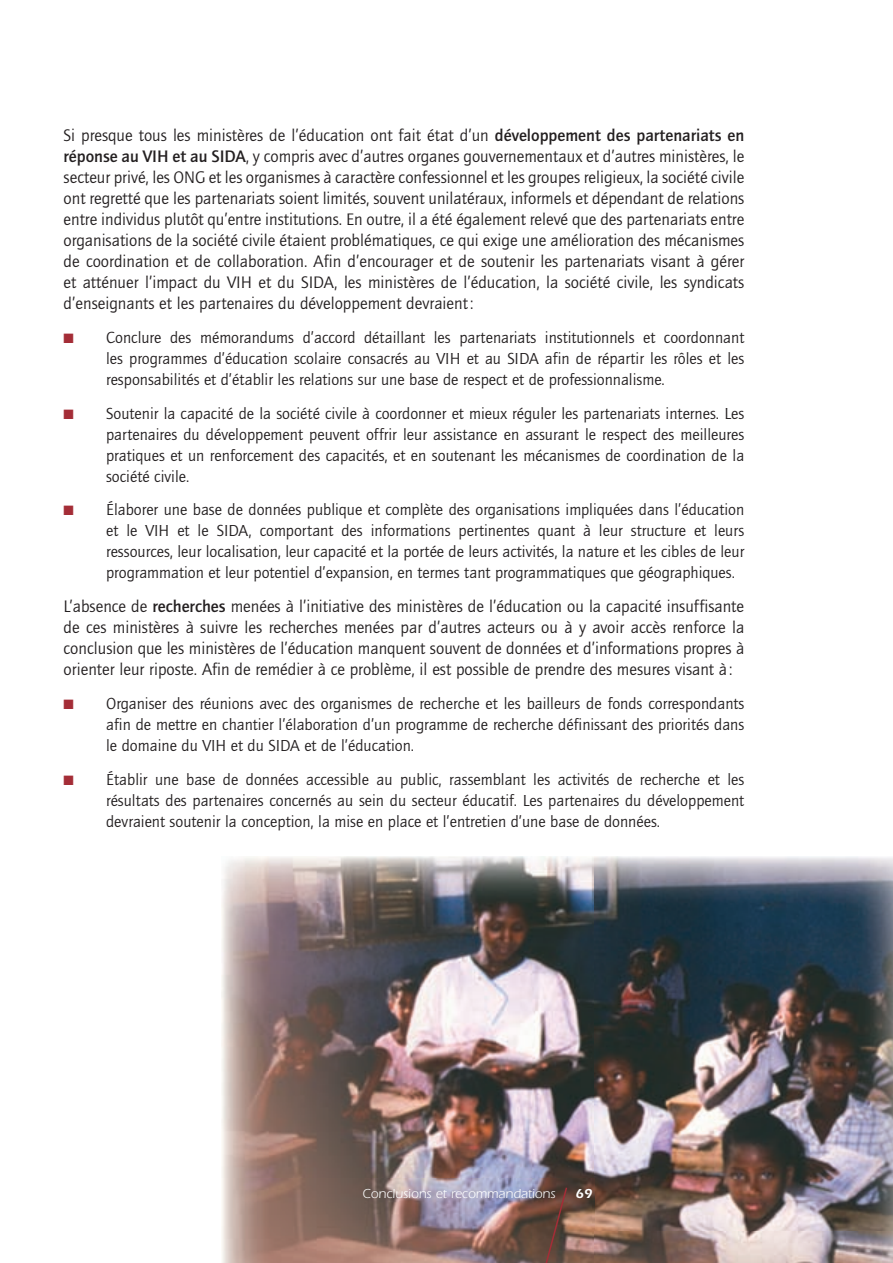
<style>
.page{position:relative;width:893px;height:1263px;background:#fff}
.page>*{position:absolute;margin:0;border:0;box-sizing:border-box;transform-origin:0 0}
.t1{font:17.25px/21px "Quay Itc T";color:#231f20;text-align:justify}
.t2{font:16.5px/21px "Quay Itc T";color:#231f20;text-align:justify}
.t3{font:13.5px "Itc Eras";color:#fff}
.t4{font:600 13.5px "Itc Eras";color:#fff}
.s1{font-weight:700}
.s2{color:#a42d37}
</style>
<div class="page">
<img style="left:221px;top:856px;width:671px;height:407px">
<svg style="left:538px;top:1186px;width:30px;height:77px;background:#614439"></svg>
<p class="t1" style="left:64px;top:126px;width:682px">Si presque tous les ministères de l’éducation ont fait état d’un <span class="s1">développement des partenariats en réponse au VIH et au SIDA</span>, y compris avec d’autres organes gouvernementaux et d’autres ministères, le secteur privé, les ONG et les organismes à caractère confessionnel et les groupes religieux, la société civile ont regretté que les partenariats soient limités, souvent unilatéraux, informels et dépendant de relations entre individus plutôt qu’entre institutions. En outre, il a été également relevé que des partenariats entre organisations de la société civile étaient problématiques, ce qui exige une amélioration des mécanismes de coordination et de collaboration. Afin d’encourager et de soutenir les partenariats visant à gérer et atténuer l’impact du VIH et du SIDA, les ministères de l’éducation, la société civile, les syndicats d’enseignants et les partenaires du développement devraient :</p>
<p class="t2" style="left:106px;top:328px;width:639px;text-indent:-43px"><span class="s2">■</span> Conclure des mémorandums d’accord détaillant les partenariats institutionnels et coordonnant les programmes d’éducation scolaire consacrés au VIH et au SIDA afin de répartir les rôles et les responsabilités et d’établir les relations sur une base de respect et de professionnalisme.</p>
<p class="t2" style="left:106px;top:404px;width:639px;text-indent:-43px"><span class="s2">■</span> Soutenir la capacité de la société civile à coordonner et mieux réguler les partenariats internes. Les partenaires du développement peuvent offrir leur assistance en assurant le respect des meilleures pratiques et un renforcement des capacités, et en soutenant les mécanismes de coordination de la société civile.</p>
<p class="t2" style="left:106px;top:501px;width:639px;text-indent:-43px"><span class="s2">■</span> Élaborer une base de données publique et complète des organisations impliquées dans l’éducation et le VIH et le SIDA, comportant des informations pertinentes quant à leur structure et leurs ressources, leur localisation, leur capacité et la portée de leurs activités, la nature et les cibles de leur programmation et leur potentiel d’expansion, en termes tant programmatiques que géographiques.</p>
<p class="t1" style="left:64px;top:597px;width:682px">L’absence de <span class="s1">recherches</span> menées à l’initiative des ministères de l’éducation ou la capacité insuffisante de ces ministères à suivre les recherches menées par d’autres acteurs ou à y avoir accès renforce la conclusion que les ministères de l’éducation manquent souvent de données et d’informations propres à orienter leur riposte. Afin de remédier à ce problème, il est possible de prendre des mesures visant à :</p>
<p class="t2" style="left:106px;top:694px;width:639px;text-indent:-43px"><span class="s2">■</span> Organiser des réunions avec des organismes de recherche et les bailleurs de fonds correspondants afin de mettre en chantier l’élaboration d’un programme de recherche définissant des priorités dans le domaine du VIH et du SIDA et de l’éducation.</p>
<p class="t2" style="left:106px;top:770px;width:639px;text-indent:-43px"><span class="s2">■</span> Établir une base de données accessible au public, rassemblant les activités de recherche et les résultats des partenaires concernés au sein du secteur éducatif. Les partenaires du développement devraient soutenir la conception, la mise en place et l’entretien d’une base de données.</p>
<p class="t3" style="left:362px;top:1189px;width:195px">Conclusions et recommandations</p>
<p class="t4" style="left:575px;top:1189px;width:19px">69</p>
</div>
